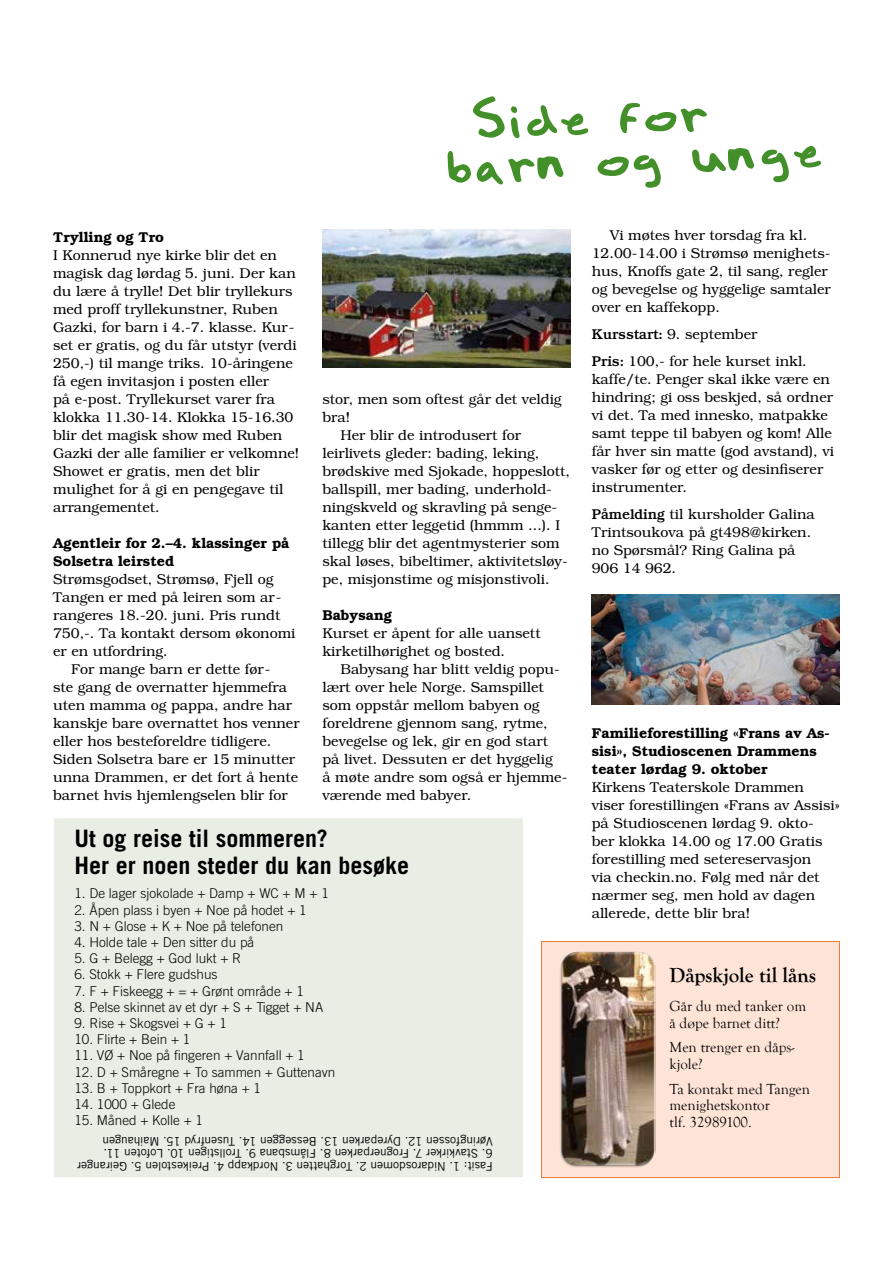
<style>
.page{position:relative;width:893px;height:1263px;background:#fff}
.page>*{position:absolute;margin:0;border:0;box-sizing:border-box;transform-origin:0 0}
.t1{font:54.45px/42.2px "Child's Play";color:#438f29}
.t2{font:700 24px/27px "Trade Gothic";color:#000}
.t3{font:700 21px "Goudy Old Style T";color:#000}
.t4{font:15px/16.5px "Goudy Old Style T";color:#000}
.t5{font:300 14.25px/18px "Bookman";color:#000}
.t6{font:600 14.25px/18px "Bookman";color:#000}
.t7{font:300 13.5px "Trade Gothic";color:#000}
.t8{font:12px/12.8px "Trade Gothic";color:#000}
.s1{font-weight:500}
</style>
<div class="page">
<div style="left:542px;top:941px;width:297px;height:236px;background:#fde4d7"></div>
<div style="left:541px;top:941px;width:299px;height:237px;border:1px solid #ef7a33"></div>
<img style="left:560px;top:951px;width:95px;height:217px">
<div style="left:53px;top:818px;width:471px;height:360px;background:#e9eee4;border:1px solid #fff"></div>
<img style="left:322px;top:230px;width:248px;height:138px">
<img style="left:592px;top:594px;width:248px;height:111px">
<h1 class="t1" style="left:445px;top:103px;width:380px;text-indent:27px;rotate:-2deg">Side for barn og unge</h1>
<p class="t6" style="left:53px;top:228px;width:112px">Trylling og Tro</p>
<p class="t5" style="left:53px;top:246px;width:247px">I Konnerud nye kirke blir det en magisk dag lørdag 5. juni. Der kan du lære å trylle! Det blir tryllekurs med proff tryllekunstner, Ruben<br>Gazki, for barn i 4.-7. klasse. Kur&shy;set er gratis, og du får utstyr (verdi<br>250,-) til mange triks. 10-åringene få egen invitasjon i posten eller<br>på e-post. Tryllekurset varer fra klokka 11.30-14. Klokka 15-16.30 blir det magisk show med Ruben<br>Gazki der alle familier er velkomne!<br>Showet er gratis, men det blir mulighet for å gi en pengegave til arrangementet.</p>
<p class="t6" style="left:53px;top:534px;width:238px">Agentleir for 2.–4. klassinger på<br>Solsetra leirsted</p>
<p class="t5" style="left:53px;top:570px;width:222px">Strømsgodset, Strømsø, Fjell og</p>
<p class="t5" style="left:53px;top:588px;width:230px">Tangen er med på leiren som ar-</p>
<p class="t5" style="left:53px;top:606px;width:229px">rangeres 18.-20. juni. Pris rundt</p>
<p class="t5" style="left:53px;top:624px;width:244px">750,-. Ta kontakt dersom økonomi</p>
<p class="t5" style="left:53px;top:642px;width:116px">er en utfordring.</p>
<p class="t5" style="left:71px;top:660px;width:201px">For mange barn er dette før-</p>
<p class="t5" style="left:53px;top:678px;width:235px">ste gang de overnatter hjemmefra</p>
<p class="t5" style="left:53px;top:696px;width:240px">uten mamma og pappa, andre har</p>
<p class="t5" style="left:53px;top:714px;width:248px">kanskje bare overnattet hos venner</p>
<p class="t5" style="left:53px;top:732px;width:220px">eller hos besteforeldre tidligere.</p>
<p class="t5" style="left:53px;top:750px;width:244px">Siden Solsetra bare er 15 minutter</p>
<p class="t5" style="left:53px;top:768px;width:247px">unna Drammen, er det fort å hente</p>
<p class="t5" style="left:53px;top:786px;width:236px">barnet hvis hjemlengselen blir for</p>
<p class="t5" style="left:322px;top:390px;width:241px">stor, men som oftest går det veldig</p>
<p class="t5" style="left:322px;top:408px;width:29px">bra!</p>
<p class="t5" style="left:340px;top:426px;width:182px">Her blir de introdusert for</p>
<p class="t5" style="left:322px;top:444px;width:218px">leirlivets gleder: bading, leking,</p>
<p class="t5" style="left:322px;top:462px;width:249px">brødskive med Sjokade, hoppeslott,</p>
<p class="t5" style="left:322px;top:480px;width:231px">ballspill, mer bading, underhold-</p>
<p class="t5" style="left:322px;top:498px;width:236px">ningskveld og skravling på senge-</p>
<p class="t5" style="left:322px;top:516px;width:239px">kanten etter leggetid (hmmm ...). I</p>
<p class="t5" style="left:322px;top:534px;width:239px">tillegg blir det agentmysterier som</p>
<p class="t5" style="left:322px;top:552px;width:247px">skal løses, bibeltimer, aktivitetsløy-</p>
<p class="t5" style="left:322px;top:570px;width:229px">pe, misjonstime og misjonstivoli.</p>
<p class="t6" style="left:322px;top:606px;width:71px">Babysang</p>
<p class="t5" style="left:322px;top:624px;width:220px">Kurset er åpent for alle uansett kirketilhørighet og bosted.</p>
<p class="t5" style="left:322px;top:660px;width:246px;text-indent:18px">Babysang har blitt veldig popu&shy;lært over hele Norge. Samspillet som oppstår mellom babyen og foreldrene gjennom sang, rytme, bevegelse og lek, gir en god start på livet. Dessuten er det hyggelig<br>å møte andre som også er hjemme&shy;værende med babyer.</p>
<h2 class="t2" style="left:74px;top:824px;width:336px">Ut og reise til sommeren?<br>Her er noen steder du kan besøke</h2>
<p class="t7" style="left:74px;top:885px;width:256px">1. De lager sjokolade + Damp + WC + M + 1</p>
<p class="t7" style="left:74px;top:902px;width:234px">2. Åpen plass i byen + Noe på hodet + 1</p>
<p class="t7" style="left:74px;top:918px;width:210px">3. N + Glose + K + Noe på telefonen</p>
<p class="t7" style="left:74px;top:934px;width:181px">4. Holde tale + Den sitter du på</p>
<p class="t7" style="left:74px;top:950px;width:168px">5. G + Belegg + God lukt + R</p>
<p class="t7" style="left:74px;top:966px;width:145px">6. Stokk + Flere gudshus</p>
<p class="t7" style="left:74px;top:983px;width:231px">7. F + Fiskeegg + = + Grønt område + 1</p>
<p class="t7" style="left:74px;top:999px;width:250px">8. Pelse skinnet av et dyr + S + Tigget + NA</p>
<p class="t7" style="left:74px;top:1015px;width:154px">9. Rise + Skogsvei + G + 1</p>
<p class="t7" style="left:74px;top:1031px;width:117px">10. Flirte + Bein + 1</p>
<p class="t7" style="left:74px;top:1047px;width:232px">11. VØ + Noe på fingeren + Vannfall + 1</p>
<p class="t7" style="left:74px;top:1064px;width:262px">12. D + Småregne + To sammen + Guttenavn</p>
<p class="t7" style="left:74px;top:1080px;width:188px">13. B + Toppkort + Fra høna + 1</p>
<p class="t7" style="left:74px;top:1096px;width:103px">14. 1000 + Glede</p>
<p class="t7" style="left:74px;top:1112px;width:130px">15. Måned + Kolle + 1</p>
<p class="t8" style="left:493px;top:1173px;width:417px;rotate:-180deg">Fasit: 1. Nidarosdomen 2. Torghatten 3. Nordkapp 4. Preikestolen 5. Geiranger</p>
<p class="t8" style="left:493px;top:1160px;width:392px;rotate:-180deg">6. Stavkirker 7. Frognerparken 8. Flåmsbana 9. Trollstigen 10. Lofoten 11.<br>Vøringfossen 12. Dyreparken 13. Besseggen 14. Tusenfryd 15. Maihaugen</p>
<p class="t5" style="left:592px;top:226px;width:241px;text-indent:18px">Vi møtes hver torsdag fra kl.<br>12.00-14.00 i Strømsø menighets&shy;hus, Knoffs gate 2, til sang, regler og bevegelse og hyggelige samtaler over en kaffekopp.</p>
<p class="t5" style="left:592px;top:321px;width:217px;line-height:27px"><span class="s1">Kursstart:</span> 9. september<br><span class="s1">Pris:</span> 100,- for hele kurset inkl.</p>
<p class="t5" style="left:592px;top:370px;width:244px">kaffe/te. Penger skal ikke være en hindring; gi oss beskjed, så ordner vi det. Ta med innesko, matpakke samt teppe til babyen og kom! Alle får hver sin matte (god avstand), vi vasker før og etter og desinfiserer instrumenter.</p>
<p class="t5" style="left:592px;top:505px;width:225px"><span class="s1">Påmelding</span> til kursholder Galina<br>Trintsoukova på gt498@kirken. no Spørsmål? Ring Galina på<br>906 14 962.</p>
<p class="t6" style="left:592px;top:724px;width:239px">Familieforestilling «Frans av As&shy;sisi», Studioscenen Drammens teater lørdag 9. oktober</p>
<p class="t5" style="left:592px;top:778px;width:250px">Kirkens Teaterskole Drammen viser forestillingen «Frans av Assisi» på Studioscenen lørdag 9. okto&shy;ber klokka 14.00 og 17.00 Gratis forestilling med setereservasjon<br>via checkin.no. Følg med når det nærmer seg, men hold av dagen allerede, dette blir bra!</p>
<h3 class="t3" style="left:669px;top:963px;width:148px">Dåpskjole til låns</h3>
<p class="t4" style="left:669px;top:998px;width:138px">Går du med tanker om å døpe barnet ditt?</p>
<p class="t4" style="left:669px;top:1039px;width:126px">Men trenger en dåps&shy;kjole?</p>
<p class="t4" style="left:669px;top:1081px;width:142px">Ta kontakt med Tangen menighetskontor<br>tlf. 32989100.</p>
</div>
